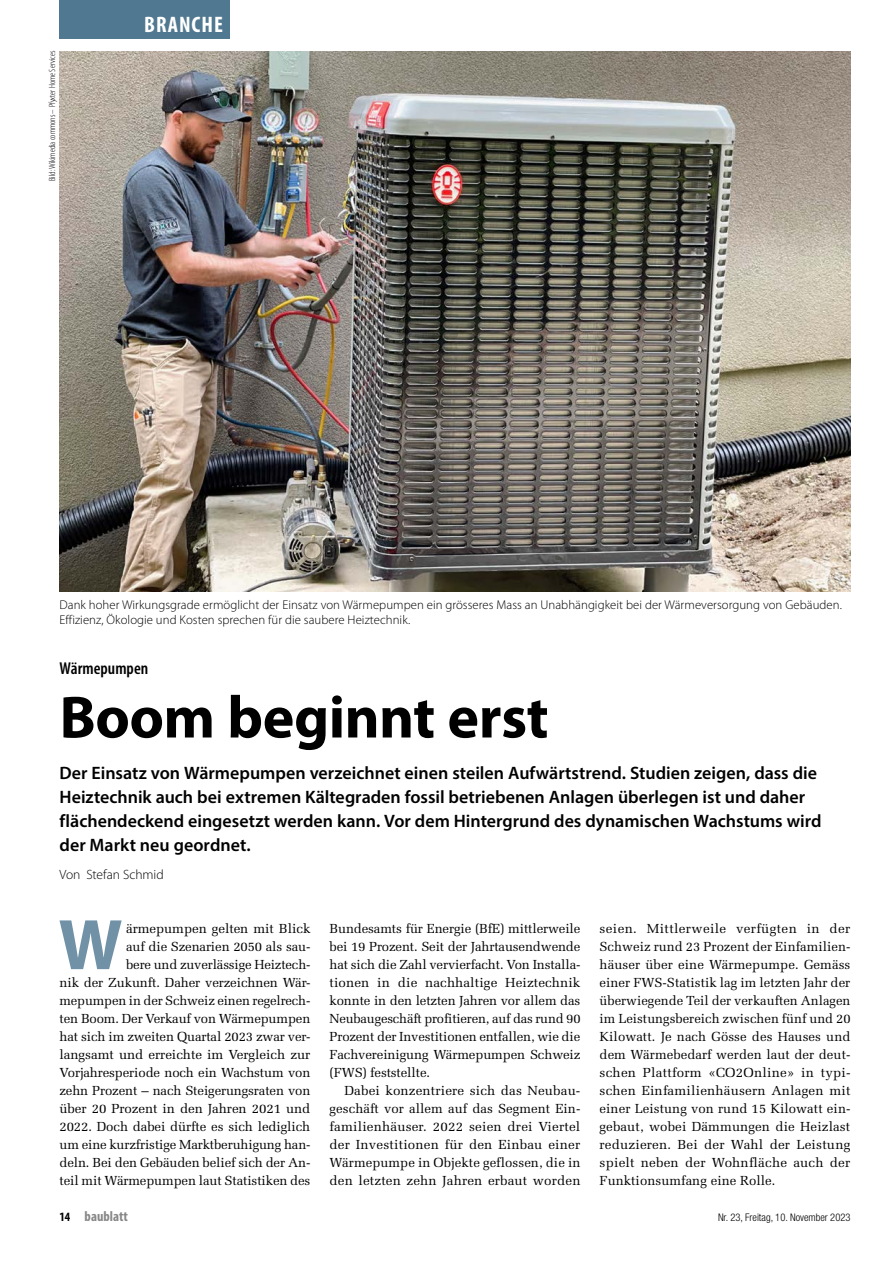
<style>
.page{position:relative;width:893px;height:1263px;background:#fff}
.page>*{position:absolute;margin:0;border:0;box-sizing:border-box;transform-origin:0 0}
.t1{font:700 72.3px "Myriad Pro";color:#7191a7}
.t2{font:700 60px "Myriad Pro";letter-spacing:-.01em;color:#000}
.t3{font:700 condensed 22.5px "Myriad Pro";letter-spacing:.045em;color:#fff}
.t4{font:600 18px/24px "Myriad Pro";color:#000}
.t5{font:600 condensed 17.25px "Myriad Pro";color:#000}
.t6{font:700 condensed 14.25px "Myriad Pro";color:#868786}
.t7{font:300 13.5px "Myriad Pro";color:#000}
.t8{font:13.2px/18px "Melior LT Std";letter-spacing:-.01em;color:#000;text-align:justify}
.t9{font:300 12.75px/15px "Myriad Pro";letter-spacing:.005em;color:#000}
.t10{font:300 condensed 10.5px "Helvetica Neue LT Pro";color:#000}
.t11{font:300 condensed 9px "Myriad Pro";color:#000}
.s1{font-size:12.75px;color:#000}
</style>
<div class="page">
<img style="left:60px;top:51px;width:790px;height:540px">
<div style="left:60px;top:0;width:170px;height:38px;background:#507890"></div>
<p class="t11" style="left:48px;top:181px;width:132px;rotate:-90deg">Bild: Wikimedia commons – Pfyxter Home Services</p>
<h3 class="t3" style="left:144px;top:10px;width:80px">BRANCHE</h3>
<p class="t9" style="left:60px;top:597px;width:784px">Dank hoher Wirkungsgrade ermöglicht der Einsatz von Wärmepumpen ein grösseres Mass an Unabhängigkeit bei der Wärmeversorgung von Gebäuden.<br>Effizienz, Ökologie und Kosten sprechen für die saubere Heiztechnik.</p>
<h3 class="t5" style="left:60px;top:659px;width:90px">Wärmepumpen</h3>
<h2 class="t2" style="left:60px;top:684px;width:491px">Boom beginnt erst</h2>
<p class="t4" style="left:60px;top:760px;width:764px">Der Einsatz von Wärmepumpen verzeichnet einen steilen Aufwärtstrend. Studien zeigen, dass die Heiztechnik auch bei extremen Kältegraden fossil betriebenen Anlagen überlegen ist und daher flächendeckend eingesetzt werden kann. Vor dem Hintergrund des dynamischen Wachstums wird der Markt neu geordnet.</p>
<p class="t7" style="left:60px;top:867px;width:106px">Von Stefan Schmid</p>
<h1 class="t1" style="left:58px;top:904px;width:66px">W</h1>
<p class="t8" style="left:60px;top:920px;width:252px;text-align:right">ärmepumpen gelten mit Blick<br>auf die Szenarien 2050 als sau-<br>bere und zuverlässige Heiztech-<br>nik der Zukunft. Daher verzeichnen Wär&shy;mepumpen in der Schweiz einen regelrech&shy;ten Boom. Der Verkauf von Wärmepumpen hat sich im zweiten Quartal 2023 zwar ver&shy;langsamt und erreichte im Vergleich zur Vorjahresperiode noch ein Wachstum von zehn Prozent – nach Steigerungsraten von über 20 Prozent in den Jahren 2021 und 2022. Doch dabei dürfte es sich lediglich um eine kurzfristige Marktberuhigung han&shy;deln. Bei den Gebäuden belief sich der An&shy;teil mit Wärmepumpen laut Statistiken des</p>
<p class="t8" style="left:330px;top:920px;width:252px">Bundesamts für Energie (BfE) mittlerweile bei 19 Prozent. Seit der Jahrtausendwende hat sich die Zahl vervierfacht. Von Installa&shy;tionen in die nachhaltige Heiztechnik konnte in den letzten Jahren vor allem das Neubaugeschäft profitieren, auf das rund 90<br>Prozent der Investitionen entfallen, wie die Fachvereinigung Wärmepumpen Schweiz (FWS) feststellte.</p>
<p class="t8" style="left:330px;top:1082px;width:252px;text-indent:15px">Dabei konzentriere sich das Neubau&shy;geschäft vor allem auf das Segment Ein&shy;familienhäuser. 2022 seien drei Viertel der Investitionen für den Einbau einer Wärmepumpe in Objekte geflossen, die in den letzten zehn Jahren erbaut worden</p>
<p class="t8" style="left:600px;top:920px;width:252px">seien. Mittlerweile verfügten in der Schweiz rund 23 Prozent der Einfamilien&shy;häuser über eine Wärmepumpe. Gemäss einer FWS-Statistik lag im letzten Jahr der überwiegende Teil der verkauften Anlagen im Leistungsbereich zwischen fünf und 20<br>Kilowatt. Je nach Gösse des Hauses und dem Wärmebedarf werden laut der deut&shy;schen Plattform «CO2Online» in typi&shy;schen Einfamilienhäusern Anlagen mit einer Leistung von rund 15 Kilowatt ein&shy;gebaut, wobei Dämmungen die Heizlast reduzieren. Bei der Wahl der Leistung spielt neben der Wohnfläche auch der Funktionsumfang eine Rolle.</p>
<p class="t6" style="left:60px;top:1207px;width:70px"><span class="s1">14</span> baublatt</p>
<p class="t10" style="left:718px;top:1211px;width:134px">Nr. 23, Freitag, 10. November 2023</p>
</div>
